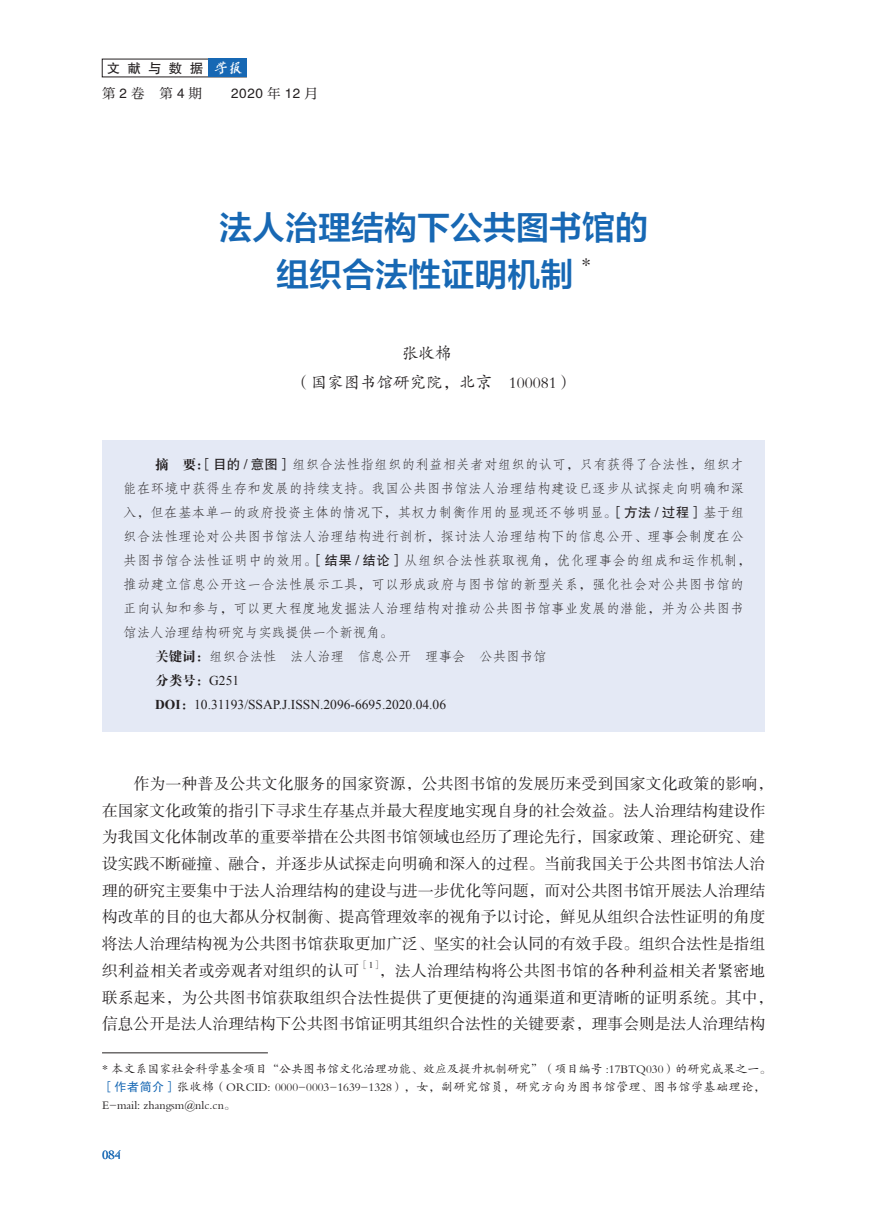
<style>
.page{position:relative;width:893px;height:1212px;background:#fff}
.page>*{position:absolute;margin:0;border:0;box-sizing:border-box;transform-origin:0 0}
.t1{font:33px/47.2px "FZLTZCHK GBK1 0";color:#1768b4;text-align:center}
.t2{font:19.2px "FZSSK GBK1 0";color:#231f20}
.t3{font:16.5px/29.4px "FZKTK GBK1 0";color:#231f20}
.t4{font:15.75px/26.7px "FZSSK GBK1 0";letter-spacing:.005em;color:#231f20}
.t5{font:13.5px "FZFSK GBK1 0";letter-spacing:.025em;color:#231f20}
.t6{font:13.5px "FZFSK GBK1 0";color:#231f20}
.t7{font:13.5px "Times New Roman";color:#231f20}
.t8{font:13.5px "FZHTK GBK1 0";letter-spacing:.295em;color:#231f20}
.t9{font:13.5px "FZDBSK GBK1 0";color:#231f20}
.t10{font:13.5px "FZXIYSK GBK1 0";color:#231f20}
.t11{font:12.75px "Cochin";color:#1768b4}
.t12{font:12px/18px "FZKTK GBK1 0";color:#231f20}
.t13{font:9.15px "FZSSK GBK1 0";color:#231f20}
.s1{font-family:"Cai Yun Han Mao Bi Xing jian";color:#fff}
.s2{font-family:"FZHTK GBK1 0"}
.s3{font-family:"FZXIYSK GBK1 0"}
.s4{font-family:"FZDBSK GBK1 0"}
.s5{font-family:"Times New Roman"}
.s6{font-weight:700}
.s7{font-family:"FZSSK GBK1 0"}
.s8{font-family:"FZHTK GBK1 0";color:#1768b4}
</style>
<div class="page">
<div style="left:208px;top:59px;width:39px;height:18px;background:#1768b4"></div>
<div style="left:102px;top:440px;width:663px;height:292px;background:#e4e9f5"></div>
<hr style="left:102px;top:1052px;width:166px;height:1px;background:#231f20">
<p class="t8" style="left:107px;top:61px;width:137px">文献与数据 <span class="s1">学报</span></p>
<p class="t10" style="left:102px;top:85px;width:102px">第<span class="s2">2</span>卷 第<span class="s2">4</span>期</p>
<p class="t8" style="left:231px;top:86px;width:88px">2020 <span class="s3">年</span> 12 <span class="s3">月</span></p>
<h1 class="t1" style="left:219px;top:206px;width:431px">法人治理结构下公共图书馆的组织合法性证明机制</h1>
<p class="t2" style="left:582px;top:254px;width:11px">*</p>
<p class="t3" style="left:294px;top:339px;width:280px;text-indent:108px">张收棉<br>（国家图书馆研究院，北京 100081）</p>
<p class="t5" style="left:155px;top:457px;width:590px"><span class="s4">摘 要：</span><span class="s2">［目的 / 意图］</span>组织合法性指组织的利益相关者对组织的认可，只有获得了合法性，组织才</p>
<p class="t5" style="left:123px;top:481px;width:622px">能在环境中获得生存和发展的持续支持。我国公共图书馆法人治理结构建设已逐步从试探走向明确和深</p>
<p class="t5" style="left:123px;top:505px;width:622px">入，但在基本单一的政府投资主体的情况下，其权力制衡作用的显现还不够明显。<span class="s2">［方法 / 过程］</span>基于组</p>
<p class="t5" style="left:123px;top:529px;width:622px">织合法性理论对公共图书馆法人治理结构进行剖析，探讨法人治理结构下的信息公开、理事会制度在公</p>
<p class="t5" style="left:123px;top:553px;width:629px">共图书馆合法性证明中的效用。<span class="s2">［结果 / 结论］</span>从组织合法性获取视角，优化理事会的组成和运作机制，</p>
<p class="t5" style="left:123px;top:577px;width:622px">推动建立信息公开这一合法性展示工具，可以形成政府与图书馆的新型关系，强化社会对公共图书馆的</p>
<p class="t5" style="left:123px;top:601px;width:622px">正向认知和参与，可以更大程度地发掘法人治理结构对推动公共图书馆事业发展的潜能，并为公共图书</p>
<p class="t6" style="left:123px;top:625px;width:271px">馆法人治理结构研究与实践提供一个新视角。</p>
<p class="t6" style="left:155px;top:649px;width:393px"><span class="s4">关键词：</span>组织合法性 法人治理 信息公开 理事会 公共图书馆</p>
<p class="t9" style="left:155px;top:673px;width:85px">分类号：<span class="s5">G251</span></p>
<p class="t7" style="left:155px;top:695px;width:292px"><span class="s6">DOI</span><span class="s4">：</span>10.31193/SSAP.J.ISSN.2096-6695.2020.04.06</p>
<p class="t4" style="left:102px;top:771px;width:673px;text-indent:32px">作为一种普及公共文化服务的国家资源，公共图书馆的发展历来受到国家文化政策的影响，在国家文化政策的指引下寻求生存基点并最大程度地实现自身的社会效益。法人治理结构建设作为我国文化体制改革的重要举措在公共图书馆领域也经历了理论先行，国家政策、理论研究、建设实践不断碰撞、融合，并逐步从试探走向明确和深入的过程。当前我国关于公共图书馆法人治理的研究主要集中于法人治理结构的建设与进一步优化等问题，而对公共图书馆开展法人治理结构改革的目的也大都从分权制衡、提高管理效率的视角予以讨论，鲜见从组织合法性证明的角度将法人治理结构视为公共图书馆获取更加广泛、坚实的社会认同的有效手段。组织合法性是指组织利益相关者或旁观者对组织的认可</p>
<p class="t13" style="left:360px;top:960px;width:24px">［1］</p>
<p class="t4" style="left:102px;top:958px;width:673px;text-indent:277px">，法人治理结构将公共图书馆的各种利益相关者紧密地联系起来，为公共图书馆获取组织合法性提供了更便捷的沟通渠道和更清晰的证明系统。其中，信息公开是法人治理结构下公共图书馆证明其组织合法性的关键要素，理事会则是法人治理结构</p>
<p class="t12" style="left:102px;top:1060px;width:671px"><span class="s7">*</span> 本文系国家社会科学基金项目“公共图书馆文化治理功能、效应及提升机制研究”（项目编号 :17BTQ030）的研究成果之一。<span class="s8">［作者简介］</span>张收棉（ORCID: 0000-0003-1639-1328），女，副研究馆员，研究方向为图书馆管理、图书馆学基础理论，<br>E-mail: zhangsm@nlc.cn。</p>
<p class="t11" style="left:102px;top:1146px;width:21px">084</p>
</div>
